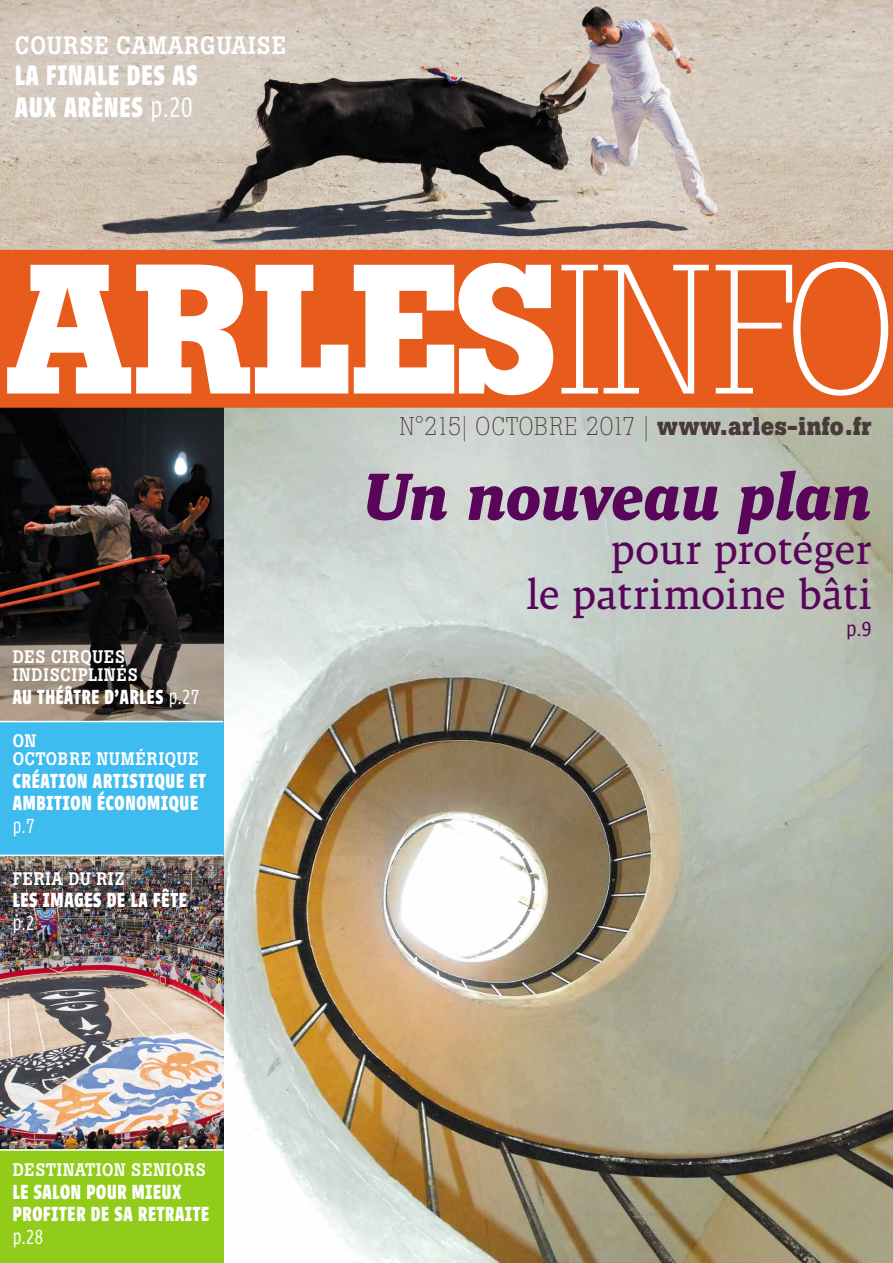
<style>
.page{position:relative;width:893px;height:1263px;background:#fff}
.page>*{position:absolute;margin:0;border:0;box-sizing:border-box;transform-origin:0 0}
.t1{font:italic 700 67.5px "Malaga OT";letter-spacing:-.015em;color:#58055a}
.t2{font:43.5px/44.5px "Malaga OT";letter-spacing:-.015em;color:#58055a;text-align:right}
.t3{font:700 31.05px/31px "Urbana";letter-spacing:.04em;color:#fff;scale:.85 1}
.t4{font:300 25.5px "Boton";letter-spacing:.02em;color:#473a39;scale:.95 1}
.t5{font:500 24.9px "Boton";letter-spacing:.04em;color:#fff;scale:.95 1}
.t6{font:700 22.5px/22.5px "Urbana";letter-spacing:.04em;color:#fff;scale:.85 1}
.t7{font:700 22.5px/22.5px "Urbana";letter-spacing:.04em;color:#fff;scale:.84 1}
.t8{font:700 22.5px "Urbana";letter-spacing:.04em;color:#fff;scale:.82 1}
.t9{font:300 22.5px "Urbana";color:#fff;scale:.82 1}
.t10{font:300 22.5px "Urbana";color:#58055a}
.t11{font:500 18px/18px "Boton";letter-spacing:.04em;color:#fff;scale:.95 1}
.t12{font:500 18px/18px "Boton";letter-spacing:.06em;color:#fff;scale:.95 1}
.s1{font-weight:300}
.s2{font-weight:700}
</style>
<div class="page">
<img style="left:223px;top:408px;width:670px;height:855px">
<img style="left:0;top:0;width:893px;height:250px">
<img style="left:0;top:854px;width:223px;height:295px">
<div style="left:0;top:721px;width:223px;height:133px;background:#3ebcef"></div>
<img style="left:0;top:408px;width:223px;height:313px">
<hr style="left:0;top:855px;width:223px;height:1px;background:#fff">
<hr style="left:0;top:721px;width:223px;height:1px;background:#fff">
<div style="left:0;top:1150px;width:223px;height:113px;background:#92cc1b"></div>
<hr style="left:0;top:1149px;width:223px;height:2px;background:#fff">
<svg style="left:0;top:250px;width:893px;height:158px;fill:#e75c1d"></svg>
<p class="t5" style="left:15px;top:31px;width:287px">COURSE CAMARGUAISE</p>
<h3 class="t3" style="left:15px;top:61px;width:216px">LA FINALE DES AS<br>AUX ARÈNES <span class="s1">p.20</span></h3>
<p class="t12" style="left:13px;top:648px;width:133px">DES CIRQUES<br>INDISCIPLINÉS</p>
<p class="t8" style="left:13px;top:684px;width:229px">AU THÉÂTRE D’ARLES <span class="s1">p.27</span></p>
<p class="t11" style="left:13px;top:732px;width:197px">ON<br>OCTOBRE NUMÉRIQUE</p>
<p class="t6" style="left:13px;top:770px;width:229px">CRÉATION ARTISTIQUE ET<br>AMBITION ÉCONOMIQUE</p>
<p class="t9" style="left:13px;top:814px;width:28px">p.7</p>
<p class="t11" style="left:13px;top:869px;width:119px">FERIA DU RIZ</p>
<p class="t6" style="left:13px;top:889px;width:206px">LES IMAGES DE LA FÊTE</p>
<p class="t9" style="left:13px;top:911px;width:28px">p.2</p>
<p class="t11" style="left:13px;top:1161px;width:205px">DESTINATION SENIORS</p>
<p class="t7" style="left:13px;top:1181px;width:235px">LE SALON POUR MIEUX<br>PROFITER DE SA RETRAITE</p>
<p class="t9" style="left:13px;top:1225px;width:39px">p.28</p>
<p class="t4" style="left:399px;top:411px;width:499px">N°215| OCTOBRE 2017 | <span class="s2">www.arles-info.fr</span></p>
<h1 class="t1" style="left:363px;top:458px;width:510px">Un nouveau plan</h1>
<h2 class="t2" style="left:526px;top:527px;width:347px">pour protéger<br>le patrimoine bâti</h2>
<p class="t10" style="left:846px;top:617px;width:27px">p.9</p>
</div>
